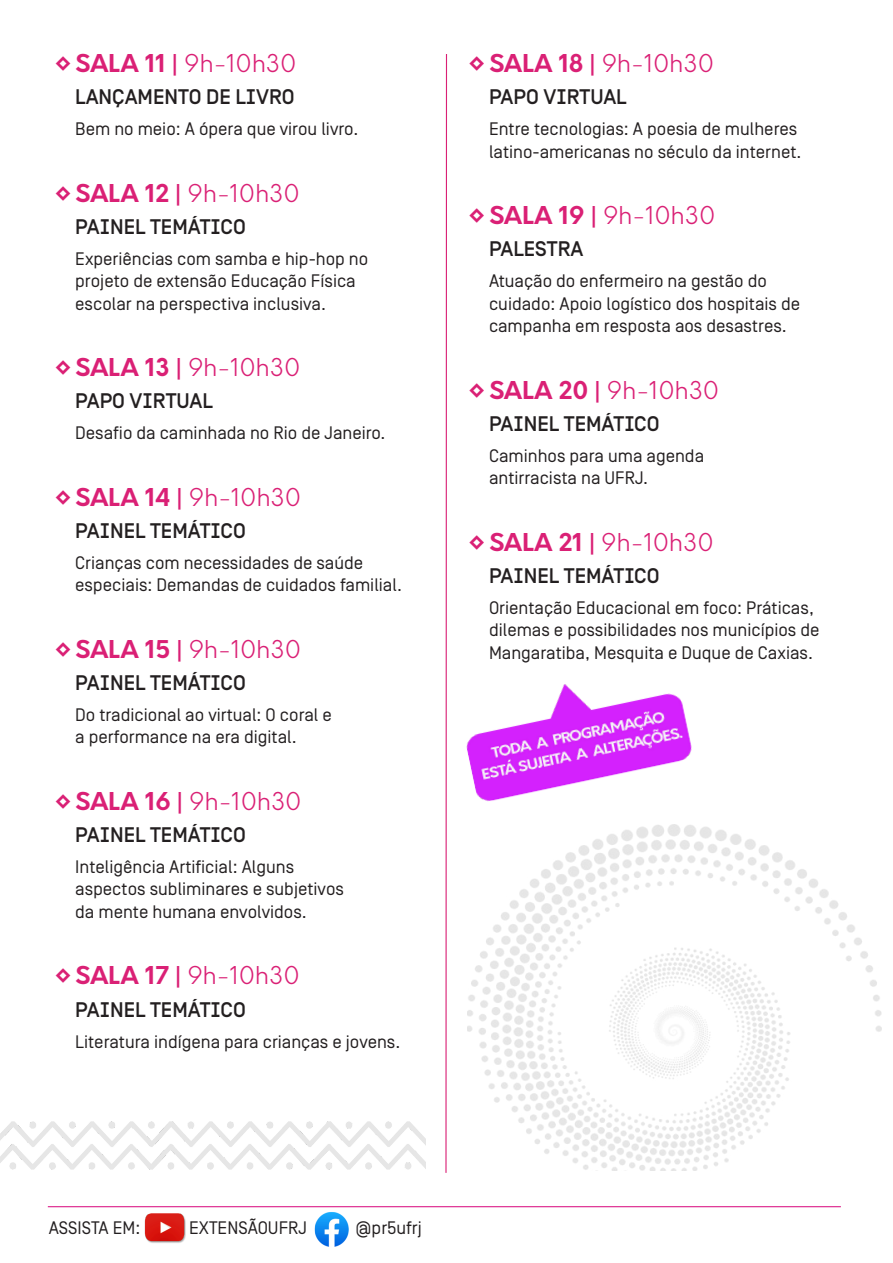
<style>
.page{position:relative;width:893px;height:1263px;background:#fff}
.page>*{position:absolute;margin:0;border:0;box-sizing:border-box;transform-origin:0 0}
.t1{font:700 24px "Orkney";color:#da2075}
._2_-_MODALIDADE{font:21px "Simplon Oi Headline";color:#231f20}
._3_-_TEXTO{font:18px/22.5px "Simplon BP";color:#231f20}
.s1{font-weight:300}
</style>
<div class="page">
<img style="left:144px;top:1213px;width:42px;height:30px">
<img style="left:314px;top:1212px;width:35px;height:35px">
<hr style="left:48px;top:1206px;width:793px;height:1px;background:#dc208a">
<svg style="left:445px;top:54px;width:3px;height:1119px"></svg>
<img style="left:468px;top:824px;width:413px;height:346px">
<img style="left:466px;top:684px;width:226px;height:118px">
<img style="left:0;top:1122px;width:425px;height:47px">
<p class="t1" style="left:54px;top:47px;width:244px">◊SALA 11 | <span class="s1">9h-10h30</span></p>
<p class="_2_-_MODALIDADE" style="left:75px;top:85px;width:221px">LANÇAMENTO DE LIVRO</p>
<p class="_3_-_TEXTO" style="left:75px;top:118px;width:284px">Bem no meio: A ópera que virou livro.</p>
<p class="t1" style="left:54px;top:177px;width:247px">◊SALA 12 | <span class="s1">9h-10h30</span></p>
<p class="_2_-_MODALIDADE" style="left:75px;top:214px;width:172px">PAINEL TEMÁTICO</p>
<p class="_3_-_TEXTO" style="left:75px;top:247px;width:294px">Experiências com samba e hip-hop no projeto de extensão Educação Física escolar na perspectiva inclusiva.</p>
<p class="t1" style="left:54px;top:351px;width:248px">◊SALA 13 | <span class="s1">9h-10h30</span></p>
<p class="_2_-_MODALIDADE" style="left:75px;top:389px;width:139px">PAPO VIRTUAL</p>
<p class="_3_-_TEXTO" style="left:75px;top:422px;width:312px">Desafio da caminhada no Rio de Janeiro.</p>
<p class="t1" style="left:54px;top:481px;width:249px">◊SALA 14 | <span class="s1">9h-10h30</span></p>
<p class="_2_-_MODALIDADE" style="left:75px;top:518px;width:172px">PAINEL TEMÁTICO</p>
<p class="_3_-_TEXTO" style="left:75px;top:551px;width:328px">Crianças com necessidades de saúde especiais: Demandas de cuidados familial.</p>
<p class="t1" style="left:54px;top:633px;width:249px">◊SALA 15 | <span class="s1">9h-10h30</span></p>
<p class="_2_-_MODALIDADE" style="left:75px;top:671px;width:172px">PAINEL TEMÁTICO</p>
<p class="_3_-_TEXTO" style="left:75px;top:703px;width:258px">Do tradicional ao virtual: O coral e a performance na era digital.</p>
<p class="t1" style="left:54px;top:785px;width:249px">◊SALA 16 | <span class="s1">9h-10h30</span></p>
<p class="_2_-_MODALIDADE" style="left:75px;top:823px;width:172px">PAINEL TEMÁTICO</p>
<p class="_3_-_TEXTO" style="left:75px;top:855px;width:270px">Inteligência Artificial: Alguns aspectos subliminares e subjetivos da mente humana envolvidos.</p>
<p class="t1" style="left:54px;top:959px;width:247px">◊SALA 17 | <span class="s1">9h-10h30</span></p>
<p class="_2_-_MODALIDADE" style="left:75px;top:997px;width:172px">PAINEL TEMÁTICO</p>
<p class="_3_-_TEXTO" style="left:75px;top:1030px;width:327px">Literatura indígena para crianças e jovens.</p>
<p class="t1" style="left:468px;top:47px;width:248px">◊SALA 18 | <span class="s1">9h-10h30</span></p>
<p class="_2_-_MODALIDADE" style="left:489px;top:85px;width:139px">PAPO VIRTUAL</p>
<p class="_3_-_TEXTO" style="left:489px;top:118px;width:314px">Entre tecnologias: A poesia de mulheres latino-americanas no século da internet.</p>
<p class="t1" style="left:468px;top:199px;width:249px">◊SALA 19 | <span class="s1">9h-10h30</span></p>
<p class="_2_-_MODALIDADE" style="left:489px;top:237px;width:96px">PALESTRA</p>
<p class="_3_-_TEXTO" style="left:489px;top:270px;width:313px">Atuação do enfermeiro na gestão do cuidado: Apoio logístico dos hospitais de campanha em resposta aos desastres.</p>
<p class="t1" style="left:468px;top:374px;width:253px">◊SALA 20 | <span class="s1">9h-10h30</span></p>
<p class="_2_-_MODALIDADE" style="left:489px;top:411px;width:172px">PAINEL TEMÁTICO</p>
<p class="_3_-_TEXTO" style="left:489px;top:444px;width:217px">Caminhos para uma agenda antirracista na UFRJ.</p>
<p class="t1" style="left:468px;top:526px;width:247px">◊SALA 21 | <span class="s1">9h-10h30</span></p>
<p class="_2_-_MODALIDADE" style="left:489px;top:563px;width:172px">PAINEL TEMÁTICO</p>
<p class="_3_-_TEXTO" style="left:489px;top:596px;width:332px">Orientação Educacional em foco: Práticas, dilemas e possibilidades nos municípios de<br>Mangaratiba, Mesquita e Duque de Caxias.</p>
<p class="_3_-_TEXTO" style="left:49px;top:1216px;width:93px">ASSISTA EM:</p>
<p class="_3_-_TEXTO" style="left:189px;top:1216px;width:119px">EXTENSÃOUFRJ</p>
<p class="_3_-_TEXTO" style="left:356px;top:1216px;width:68px">@pr5ufrj</p>
</div>
